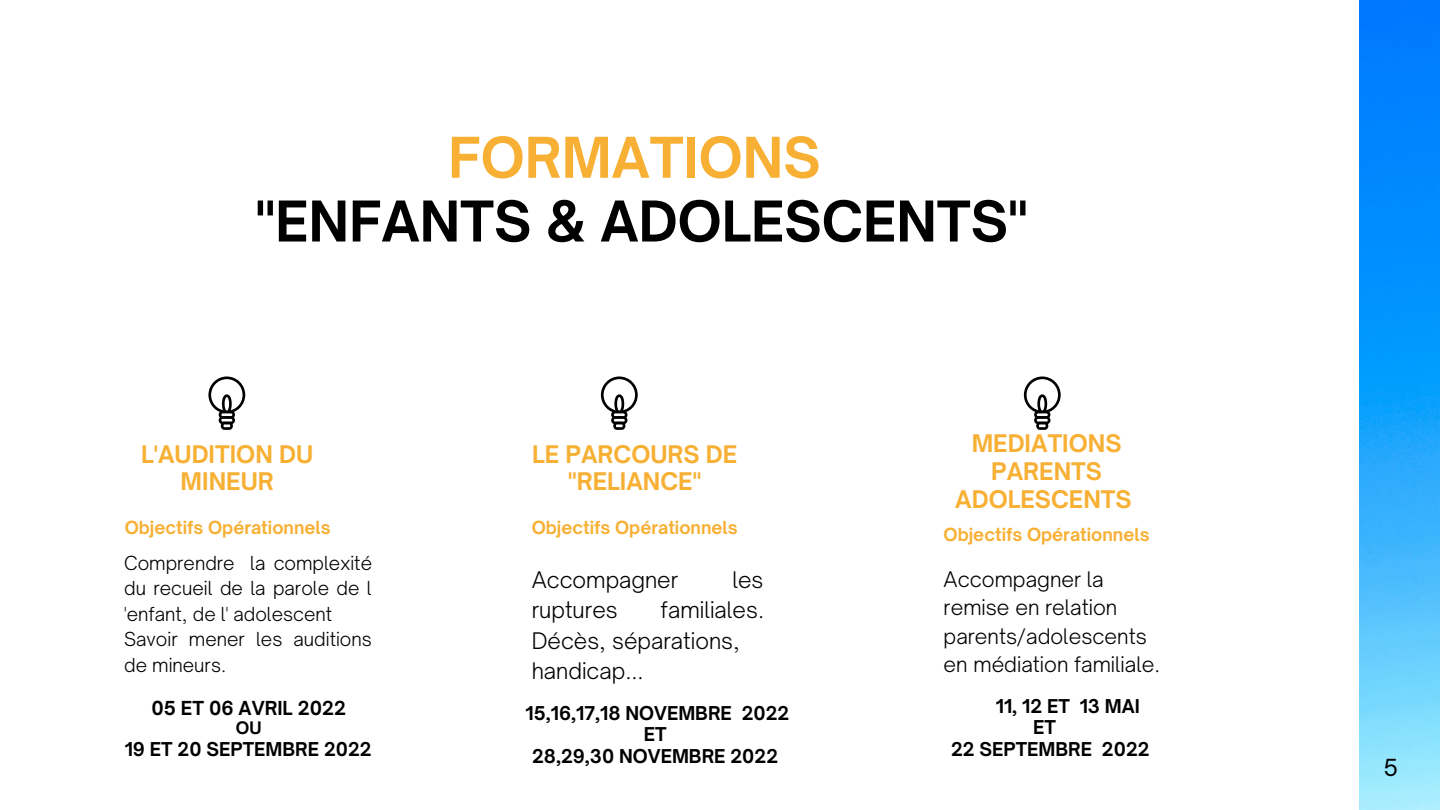
<style>
.page{position:relative;width:1440px;height:810px;background:#fff}
.page>*{position:absolute;margin:0;border:0;box-sizing:border-box;transform-origin:0 0}
.t1{font:700 53.7px "Open Sauce One";color:#000}
.t2{font:700 53.7px "Open Sauce One";color:#f7b034}
.t3{font:700 23.2px/27.8px "Open Sauce One";color:#f7b034;text-align:center}
.t4{font:22.5px "Open Sauce One";color:#000}
.t5{font:300 21.9px/30.4px "Open Sauce One";color:#000}
.t6{font:300 20.5px/28.5px "Open Sauce One";color:#000}
.t7{font:300 18.5px/25.5px "Open Sauce One";color:#000}
.t8{font:700 18.5px "Open Sauce One";color:#000}
.t9{font:700 18.2px/21.8px "Open Sauce One";color:#000;text-align:center}
.t10{font:700 17.2px "Open Sauce One";color:#f7b034}
.t11{font:700 16.5px "Open Sauce One";color:#000}
</style>
<div class="page">
<svg style="left:208px;top:376px;width:38px;height:54px"></svg>
<svg style="left:600px;top:376px;width:38px;height:54px"></svg>
<svg style="left:1023px;top:376px;width:38px;height:54px"></svg>
<img style="left:1359px;top:0;width:81px;height:810px">
<h1 class="t2" style="left:448px;top:124px;width:374px">FORMATIONS</h1>
<h1 class="t1" style="left:256px;top:188px;width:774px">"ENFANTS &amp; ADOLESCENTS"</h1>
<p class="t3" style="left:141px;top:440px;width:174px">L'AUDITION DU<br>MINEUR</p>
<p class="t3" style="left:532px;top:440px;width:207px">LE PARCOURS DE "RELIANCE"</p>
<p class="t3" style="left:955px;top:430px;width:178px">MEDIATIONS<br>PARENTS<br>ADOLESCENTS</p>
<p class="t10" style="left:125px;top:517px;width:207px">Objectifs Opérationnels</p>
<p class="t10" style="left:532px;top:517px;width:207px">Objectifs Opérationnels</p>
<p class="t10" style="left:944px;top:524px;width:207px">Objectifs Opérationnels</p>
<p class="t7" style="left:124px;top:550px;width:249px">Comprendre la complexité du recueil de la parole de l 'enfant, de l' adolescent<br>Savoir mener les auditions de mineurs.</p>
<p class="t8" style="left:151px;top:696px;width:196px">05 ET 06 AVRIL 2022</p>
<p class="t11" style="left:236px;top:718px;width:27px">OU</p>
<p class="t9" style="left:125px;top:738px;width:249px">19 ET 20 SEPTEMBRE 2022</p>
<p class="t5" style="left:532px;top:564px;width:148px">Accompagner</p>
<p class="t5" style="left:732px;top:564px;width:33px">les</p>
<p class="t5" style="left:532px;top:595px;width:87px">ruptures</p>
<p class="t5" style="left:532px;top:595px;width:234px;text-indent:129px">familiales.<br>Décès, séparations, handicap...</p>
<p class="t6" style="left:944px;top:565px;width:218px">Accompagner la remise en relation parents/adolescents en médiation familiale.</p>
<p class="t9" style="left:526px;top:702px;width:265px">15,16,17,18 NOVEMBRE 2022<br>ET<br>28,29,30 NOVEMBRE 2022</p>
<p class="t9" style="left:996px;top:695px;width:146px">11, 12 ET 13 MAI</p>
<p class="t9" style="left:1033px;top:716px;width:24px">ET</p>
<p class="t9" style="left:951px;top:738px;width:200px">22 SEPTEMBRE 2022</p>
<p class="t4" style="left:1384px;top:754px;width:16px">5</p>
</div>
